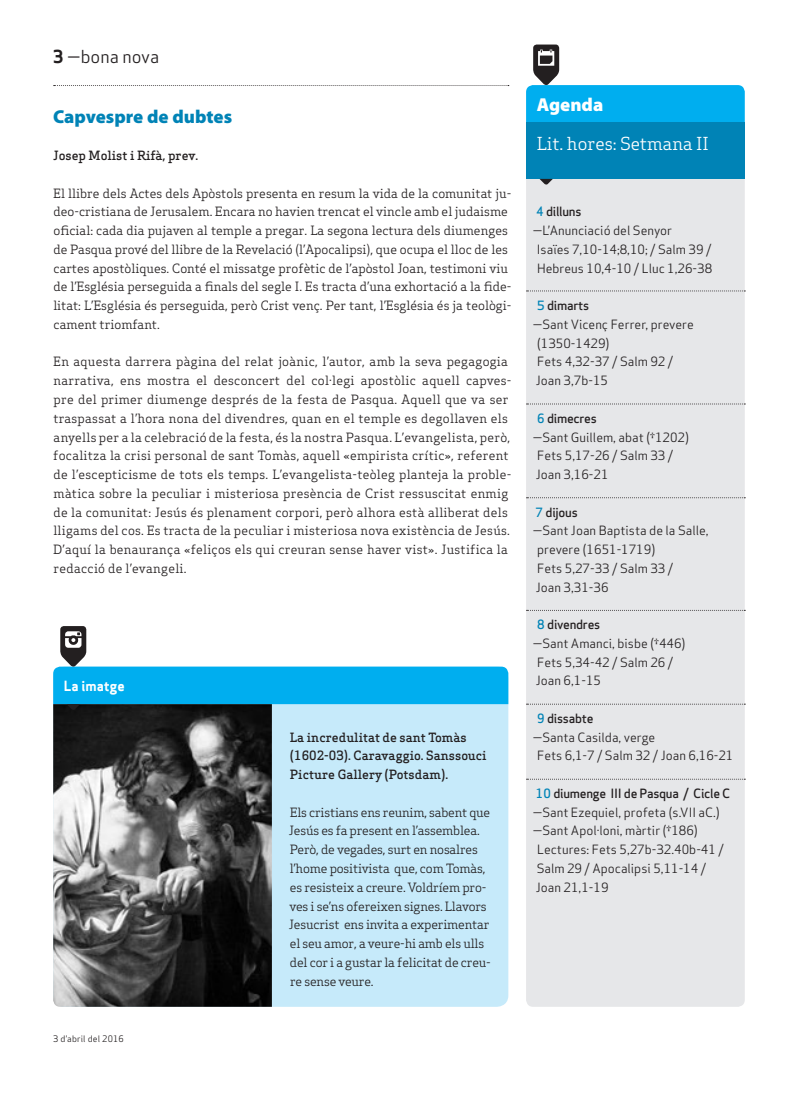
<style>
.page{position:relative;width:798px;height:1099px;background:#fff}
.page>*{position:absolute;margin:0;border:0;box-sizing:border-box;transform-origin:0 0}
.Titular_Petit{font:900 18.75px "Myriad Pro";color:#0083b6}
.Titular_Secció{font:900 18.75px "Myriad Pro";color:#fff}
.Subtitol_Secció{font:17.5px "Apex Serif";color:#fff}
.Capçalera{font:17.5px "Apex Sans Book T";color:#231f20}
.Titular_Secció_Petit{font:13.75px "Apex Sans Bold T";color:#fff}
.Text_General{font:12.5px/18.8px "Apex Serif";color:#231f20}
.Text_General-2{font:12.5px/18.8px "Apex Serif";letter-spacing:.02em;color:#231f20}
.Text_General-3{font:12.5px/18.8px "Apex Sans Book T";color:#231f20}
.Text_General-4{font:12.5px "Apex Sans Medium T";letter-spacing:-.02em;color:#231f20}
.Text_General-5{font:500 12.5px/18.8px "Apex Serif";color:#231f20}
.Autors{font:500 12.5px "Apex Serif";color:#231f20}
.Data_Peu{font:8.75px "Apex Sans Book T";letter-spacing:.02em;color:#231f20}
.s1{font-family:"Apex Sans Bold T"}
.s2{color:#0083b6}
</style>
<div class="page">
<div style="left:526px;top:179px;width:218px;height:827px;background:#e6e7e9"></div>
<svg style="left:526px;top:290px;width:219px;height:1px"></svg>
<svg style="left:526px;top:497px;width:219px;height:1px"></svg>
<svg style="left:526px;top:610px;width:219px;height:1px"></svg>
<svg style="left:526px;top:403px;width:219px;height:1px"></svg>
<svg style="left:526px;top:703px;width:219px;height:1px"></svg>
<svg style="left:526px;top:778px;width:219px;height:1px"></svg>
<svg style="left:54px;top:85px;width:454px;height:1px"></svg>
<div style="left:526px;top:123px;width:218px;height:56px;background:#0083b6"></div>
<svg style="left:526px;top:45px;width:218px;height:78px"></svg>
<svg style="left:539px;top:179px;width:13px;height:6px"></svg>
<div style="left:53px;top:666px;width:455px;height:340px;background:#c6eafa;border-radius:11px"></div>
<img style="left:53px;top:710px;width:219px;height:296px">
<svg style="left:53px;top:626px;width:455px;height:84px"></svg>
<p class="Capçalera" style="left:53px;top:46px;width:107px"><span class="s1">3</span> —bona nova</p>
<p class="Titular_Petit" style="left:53px;top:104px;width:180px">Capvespre de dubtes</p>
<p class="Autors" style="left:53px;top:148px;width:146px">Josep Molist i Rifà, prev.</p>
<p class="Text_General" style="left:53px;top:183px;width:459px">El llibre dels Actes dels Apòstols presenta en resum la vida de la comunitat ju&shy;deo-cristiana de Jerusalem. Encara no havien trencat el vincle amb el judaisme oficial: cada dia pujaven al temple a pregar. La segona lectura dels diumenges de Pasqua prové del llibre de la Revelació (l’Apocalipsi), que ocupa el lloc de les cartes apostòliques. Conté el missatge profètic de l’apòstol Joan, testimoni viu de l’Església perseguida a finals del segle I. Es tracta d’una exhortació a la fide&shy;litat: L’Església és perseguida, però Crist venç. Per tant, l’Església és ja teològi&shy;cament triomfant.</p>
<p class="Text_General-2" style="left:53px;top:352px;width:459px">En aquesta darrera pàgina del relat joànic, l’autor, amb la seva pegagogia narrativa, ens mostra el desconcert del col·legi apostòlic aquell capves&shy;pre del primer diumenge després de la festa de Pasqua. Aquell que va ser traspassat a l’hora nona del divendres, quan en el temple es degollaven els anyells per a la celebració de la festa, és la nostra Pasqua. L’evangelista, però, focalitza la crisi personal de sant Tomàs, aquell «empirista crític», referent de l’escepticisme de tots els temps. L’evangelista-teòleg planteja la proble&shy;màtica sobre la peculiar i misteriosa presència de Crist ressuscitat enmig de la comunitat: Jesús és plenament corpori, però alhora està alliberat dels lligams del cos. Es tracta de la peculiar i misteriosa nova existència de Jesús.<br>D’aquí la benaurança «feliços els qui creuran sense haver vist». Justifica la redacció de l’evangeli.</p>
<p class="Titular_Secció_Petit" style="left:64px;top:677px;width:62px">La imatge</p>
<p class="Data_Peu" style="left:53px;top:1032px;width:72px">3 d’abril del 2016</p>
<p class="Text_General-5" style="left:290px;top:727px;width:198px">La incredulitat de sant Tomàs (1602-03). Caravaggio. Sanssouci<br>Picture Gallery (Potsdam).</p>
<p class="Text_General" style="left:289px;top:802px;width:203px">Els cristians ens reunim, sabent que Jesús es fa present en l’assemblea.<br>Però, de vegades, surt en nosalres l’home positivista que, com Tomàs, es resisteix a creure. Voldríem pro&shy;ves i se’ns ofereixen signes. Llavors Jesucrist ens invita a experimentar el seu amor, a veure-hi amb els ulls del cor i a gustar la felicitat de creu&shy;re sense veure.</p>
<p class="Titular_Secció" style="left:536px;top:92px;width:68px">Agenda</p>
<p class="Subtitol_Secció" style="left:536px;top:133px;width:174px">Lit. hores: Setmana II</p>
<p class="Text_General-4" style="left:536px;top:204px;width:47px"><span class="s2">4</span> dilluns</p>
<p class="Text_General-3" style="left:532px;top:221px;width:141px">—L’Anunciació del Senyor</p>
<p class="Text_General-3" style="left:536px;top:240px;width:177px">Isaïes 7,10-14;8,10; / Salm 39 /<br>Hebreus 10,4-10 / Lluc 1,26-38</p>
<p class="Text_General-4" style="left:537px;top:297px;width:53px"><span class="s2">5</span> dimarts</p>
<p class="Text_General-3" style="left:532px;top:315px;width:162px">—Sant Vicenç Ferrer, prevere</p>
<p class="Text_General-3" style="left:537px;top:333px;width:74px">(1350-1429)</p>
<p class="Text_General-3" style="left:537px;top:352px;width:138px">Fets 4,32-37 / Salm 92 /</p>
<p class="Text_General-3" style="left:535px;top:371px;width:74px">Joan 3,7b-15</p>
<p class="Text_General-4" style="left:537px;top:410px;width:61px"><span class="s2">6</span> dimecres</p>
<p class="Text_General-3" style="left:532px;top:427px;width:158px">—Sant Guillem, abat (†1202)</p>
<p class="Text_General-3" style="left:537px;top:446px;width:138px">Fets 5,17-26 / Salm 33 /</p>
<p class="Text_General-3" style="left:535px;top:465px;width:74px">Joan 3,16-21</p>
<p class="Text_General-4" style="left:535px;top:504px;width:44px"><span class="s2">7</span> dijous</p>
<p class="Text_General-3" style="left:537px;top:521px;width:173px;text-indent:-5px">—Sant Joan Baptista de la Salle, prevere (1651-1719)</p>
<p class="Text_General-3" style="left:537px;top:558px;width:138px">Fets 5,27-33 / Salm 33 /</p>
<p class="Text_General-3" style="left:535px;top:577px;width:74px">Joan 3,31-36</p>
<p class="Text_General-4" style="left:537px;top:616px;width:65px"><span class="s2">8</span> divendres</p>
<p class="Text_General-3" style="left:532px;top:633px;width:154px">—Sant Amanci, bisbe (†446)</p>
<p class="Text_General-3" style="left:537px;top:652px;width:138px">Fets 5,34-42 / Salm 26 /</p>
<p class="Text_General-3" style="left:535px;top:671px;width:67px">Joan 6,1-15</p>
<p class="Text_General-4" style="left:537px;top:710px;width:58px"><span class="s2">9</span> dissabte</p>
<p class="Text_General-3" style="left:532px;top:727px;width:124px">—Santa Casilda, verge</p>
<p class="Text_General-3" style="left:537px;top:746px;width:198px">Fets 6,1-7 / Salm 32 / Joan 6,16-21</p>
<p class="Text_General-4" style="left:535px;top:785px;width:196px"><span class="s2">10</span> diumenge III de Pasqua / Cicle C</p>
<p class="Text_General-3" style="left:532px;top:802px;width:188px">—Sant Ezequiel, profeta (s.VII aC.)</p>
<p class="Text_General-3" style="left:532px;top:821px;width:166px">—Sant Apol·loni, màrtir (†186)</p>
<p class="Text_General-3" style="left:536px;top:840px;width:188px">Lectures: Fets 5,27b-32.40b-41 /<br>Salm 29 / Apocalipsi 5,11-14 /</p>
<p class="Text_General-3" style="left:535px;top:877px;width:74px">Joan 21,1-19</p>
</div>
